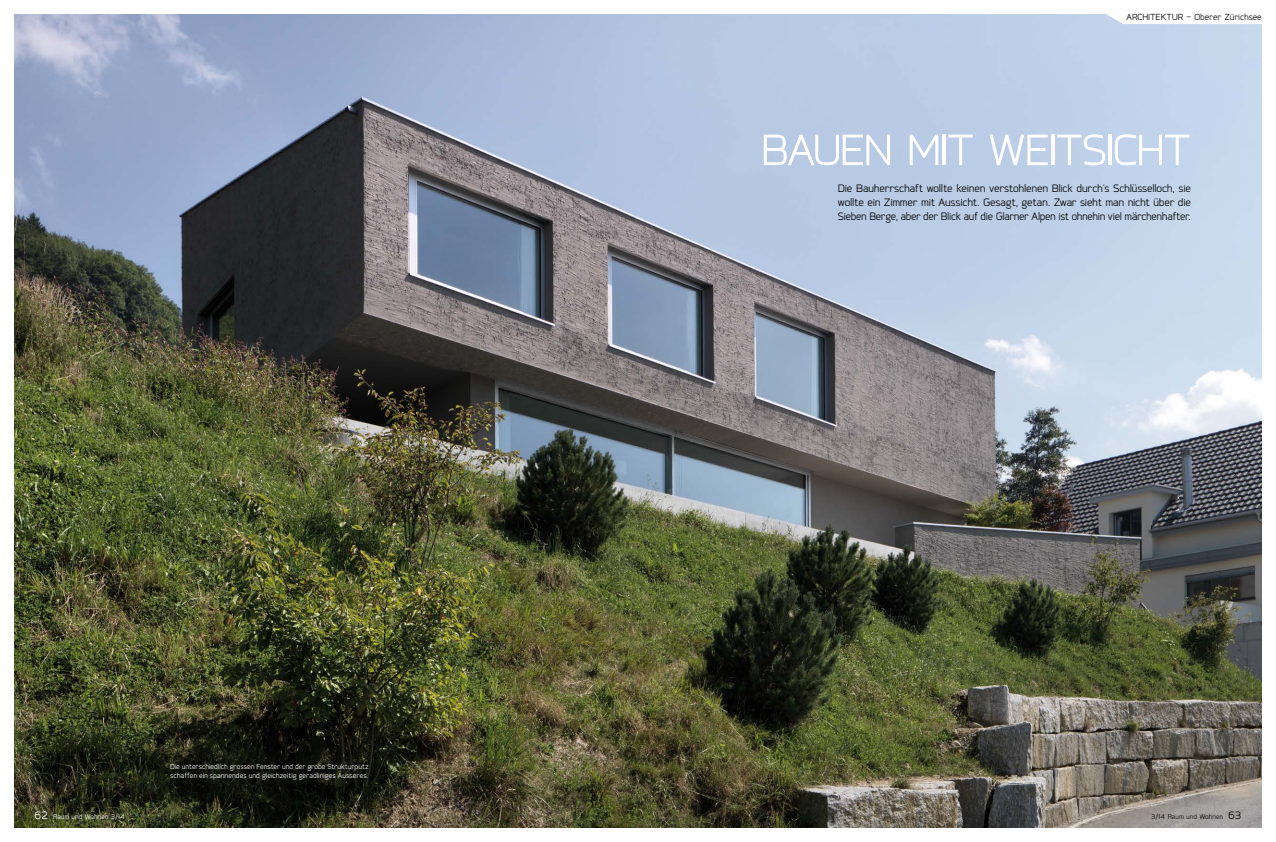
<style>
.page{position:relative;width:1276px;height:842px;background:#fff}
.page>*{position:absolute;margin:0;border:0;box-sizing:border-box;transform-origin:0 0}
.t1{font:55px "Coupe";color:#fff}
.t2{font:13.5px/14px "Coupe";letter-spacing:-.02em;color:#000;text-align:justify}
.t3{font:11px "Coupe";letter-spacing:-.005em;color:#000}
.t4{font:9px/9.5px "Coupe";letter-spacing:-.005em;color:#fff}
.t5{font:8.5px "Coupe";color:#000}
.t6{font:8.5px "Coupe";color:#fff}
.s1{font-size:13.5px}
</style>
<div class="page">
<img style="left:14px;top:14px;width:1247px;height:814px">
<svg style="left:1106px;top:14px;width:155px;height:10px"></svg>
<p class="t6" style="left:34px;top:813px;width:93px"><span class="s1">62</span> Raum und Wohnen 3/14</p>
<p class="t4" style="left:170px;top:761px;width:200px">Die unterschiedlich grossen Fenster und der grobe Strukturputz schaffen ein spannendes und gleichzeitig geradliniges Äusseres.</p>
<p class="t3" style="left:1126px;top:12px;width:137px">ARCHITEKTUR — Oberer Zürichsee</p>
<h1 class="t1" style="left:760px;top:123px;width:285px">Bauen mit Weitsicht</h1>
<p class="t2" style="left:838px;top:181px;width:354px">Die Bauherrschaft wollte keinen verstohlenen Blick durch's Schlüsselloch, sie wollte ein Zimmer mit Aussicht. Gesagt, getan. Zwar sieht man nicht über die Sieben Berge, aber der Blick auf die Glarner Alpen ist ohnehin viel märchenhafter.</p>
<p class="t5" style="left:1151px;top:813px;width:92px">3/14 Raum und Wohnen <span class="s1">63</span></p>
</div>
